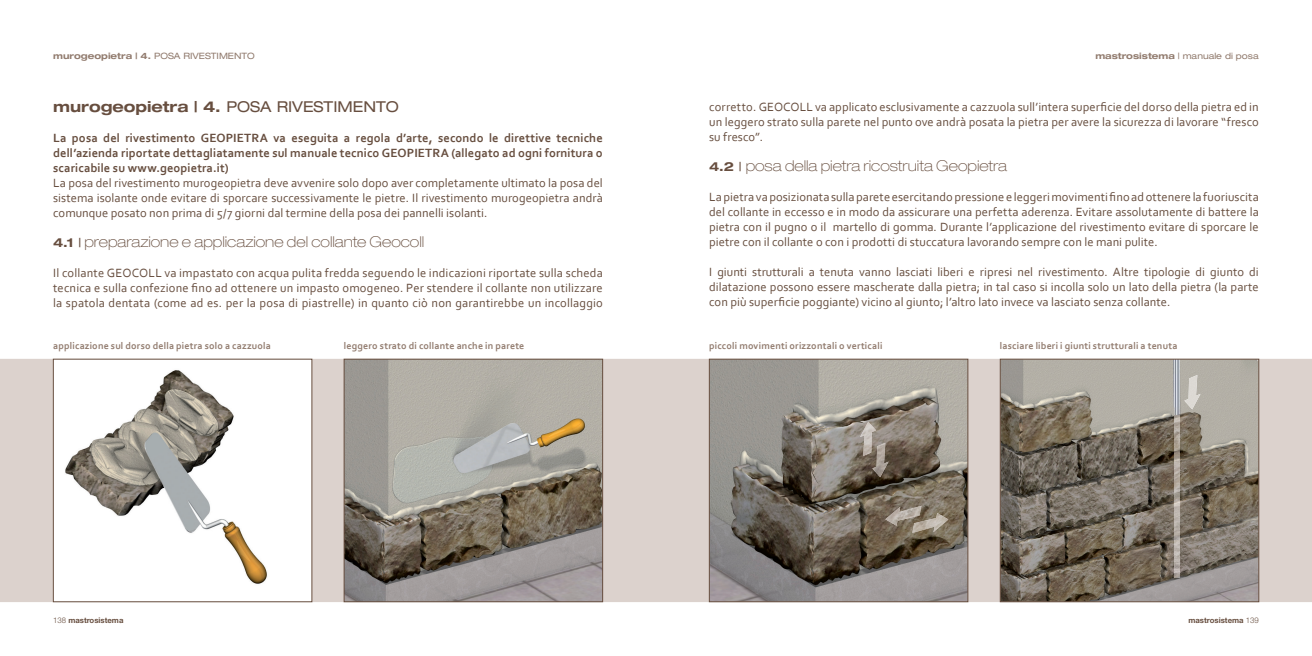
<style>
.page{position:relative;width:1312px;height:656px;background:#fff}
.page>*{position:absolute;margin:0;border:0;box-sizing:border-box;transform-origin:0 0}
.t1{font:100 expanded 15px "Helvetica Neue LT Std";color:#674e3f}
.t2{font:700 expanded 15px "Helvetica Neue LT Std";color:#674e3f}
.t3{font:12.5px/15px "Corbel";letter-spacing:.005em;color:#674e3f;text-align:justify}
.t4{font:700 12.5px/15px "Corbel";letter-spacing:.01em;color:#674e3f;text-align:justify}
.t5{font:700 10px "Corbel";letter-spacing:.015em;color:#917b6e}
.t6{font:700 expanded 8.75px "Helvetica Neue LT Std";color:#917b6e}
.t7{font:expanded 8.75px "Helvetica Neue LT Std";color:#917b6e}
.t8{font:700 7.75px "Helvetica Neue LT Std";color:#674e3f}
.s1{font-weight:400}
.s2{font-weight:700}
.s3{font-weight:700;font-size:12.5px}
.s4{font-weight:400;font-size:12.5px}
.s5{font-weight:300}
</style>
<div class="page">
<div style="left:0;top:359px;width:1311px;height:242px;background:#dcd2cd"></div>
<img style="left:346px;top:361px;width:254px;height:238px">
<div style="left:344px;top:359px;width:258px;height:242px;border:1px solid #674e3f"></div>
<img style="left:55px;top:361px;width:255px;height:238px">
<img style="left:711px;top:361px;width:254px;height:238px">
<div style="left:709px;top:359px;width:258px;height:242px;border:1px solid #674e3f"></div>
<img style="left:859px;top:421px;width:16px;height:35px">
<img style="left:872px;top:443px;width:16px;height:34px">
<img style="left:885px;top:505px;width:36px;height:20px">
<img style="left:912px;top:513px;width:36px;height:20px">
<img style="left:1001px;top:361px;width:255px;height:238px">
<div style="left:999px;top:359px;width:259px;height:242px;border:1px solid #674e3f"></div>
<img style="left:1183px;top:375px;width:17px;height:34px">
<img style="left:1174px;top:416px;width:5px;height:161px">
<p class="t6" style="left:53px;top:51px;width:203px">murogeopietra | 4. <span class="s1">POSA RIVESTIMENTO</span></p>
<p class="t7" style="left:1095px;top:51px;width:165px"><span class="s2">mastrosistema</span> | manuale di posa</p>
<p class="t2" style="left:53px;top:97px;width:347px">murogeopietra | 4. <span class="s1">POSA RIVESTIMENTO</span></p>
<p class="t4" style="left:53px;top:130px;width:551px">La posa del rivestimento GEOPIETRA va eseguita a regola d’arte, secondo le direttive tecniche dell’azienda riportate dettagliatamente sul manuale tecnico GEOPIETRA (allegato ad ogni fornitura o scaricabile su www.geopietra.it)</p>
<p class="t3" style="left:53px;top:175px;width:551px">La posa del rivestimento murogeopietra deve avvenire solo dopo aver completamente ultimato la posa del sistema isolante onde evitare di sporcare successivamente le pietre. Il rivestimento murogeopietra andrà comunque posato non prima di 5/7 giorni dal termine della posa dei pannelli isolanti.</p>
<p class="t1" style="left:53px;top:233px;width:372px"><span class="s3">4.1</span> <span class="s4">|</span> preparazione e applicazione del collante Geocoll</p>
<p class="t3" style="left:53px;top:265px;width:551px">Il collante GEOCOLL va impastato con acqua pulita fredda seguendo le indicazioni riportate sulla scheda tecnica e sulla confezione fino ad ottenere un impasto omogeneo. Per stendere il collante non utilizzare la spatola dentata (come ad es. per la posa di piastrelle) in quanto ciò non garantirebbe un incollaggio</p>
<p class="t3" style="left:709px;top:99px;width:551px">corretto. GEOCOLL va applicato esclusivamente a cazzuola sull’intera superficie del dorso della pietra ed in un leggero strato sulla parete nel punto ove andrà posata la pietra per avere la sicurezza di lavorare “fresco su fresco”.</p>
<p class="t1" style="left:709px;top:156px;width:299px"><span class="s3">4.2</span> <span class="s4">|</span> posa della pietra ricostruita Geopietra</p>
<p class="t3" style="left:709px;top:189px;width:551px">La pietra va posizionata sulla parete esercitando pressione e leggeri movimenti fino ad ottenere la fuoriuscita del collante in eccesso e in modo da assicurare una perfetta aderenza. Evitare assolutamente di battere la pietra con il pugno o il martello di gomma. Durante l’applicazione del rivestimento evitare di sporcare le pietre con il collante o con i prodotti di stuccatura lavorando sempre con le mani pulite.</p>
<p class="t3" style="left:709px;top:264px;width:551px">I giunti strutturali a tenuta vanno lasciati liberi e ripresi nel rivestimento. Altre tipologie di giunto di dilatazione possono essere mascherate dalla pietra; in tal caso si incolla solo un lato della pietra (la parte con più superficie poggiante) vicino al giunto; l’altro lato invece va lasciato senza collante.</p>
<p class="t5" style="left:53px;top:339px;width:219px">applicazione sul dorso della pietra solo a cazzuola</p>
<p class="t5" style="left:344px;top:339px;width:182px">leggero strato di collante anche in parete</p>
<p class="t5" style="left:709px;top:339px;width:175px">piccoli movimenti orizzontali o verticali</p>
<p class="t5" style="left:999px;top:339px;width:179px">lasciare liberi i giunti strutturali a tenuta</p>
<p class="t8" style="left:53px;top:615px;width:72px"><span class="s5">138</span> mastrosistema</p>
<p class="t8" style="left:1188px;top:615px;width:72px">mastrosistema <span class="s5">139</span></p>
</div>
